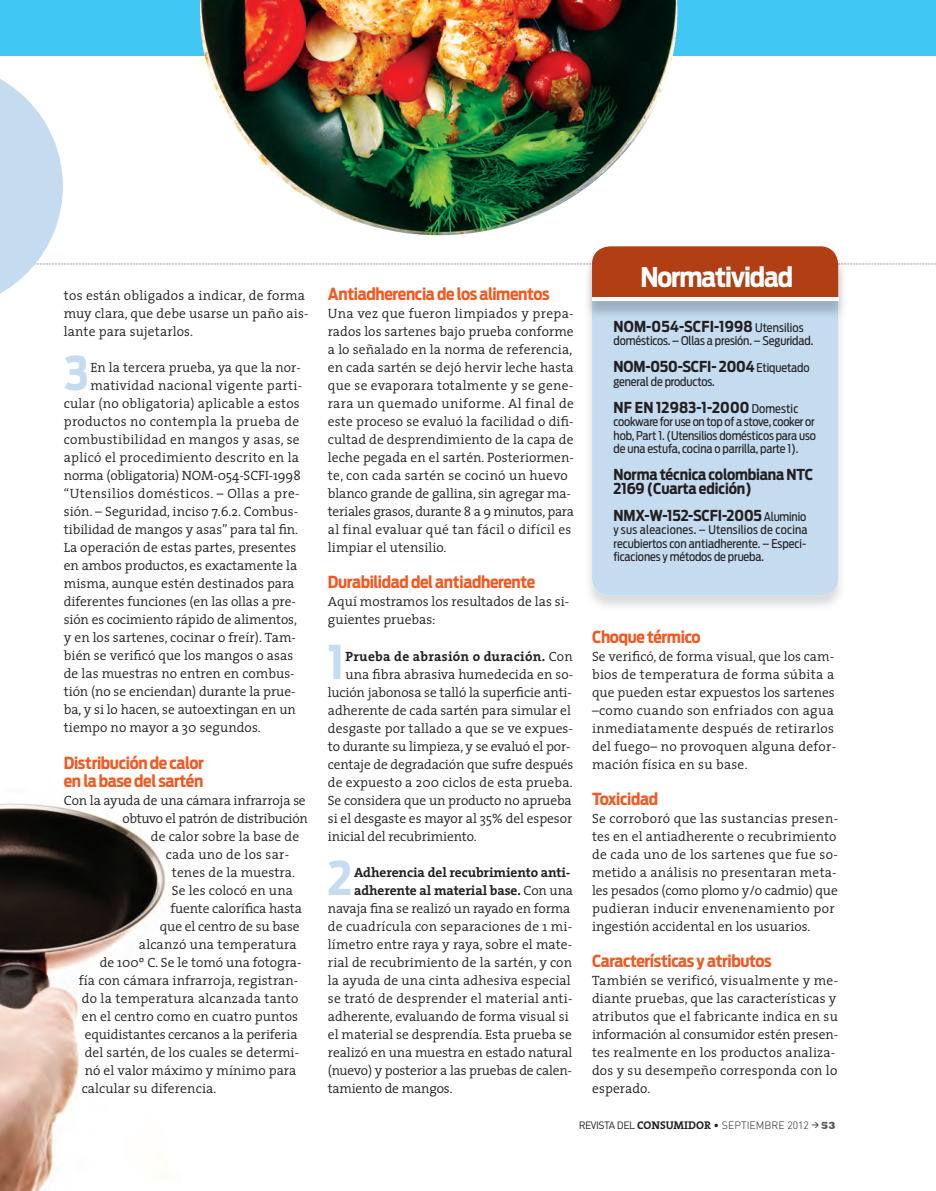
<style>
.page{position:relative;width:936px;height:1191px;background:#fff}
.page>*{position:absolute;margin:0;border:0;box-sizing:border-box;transform-origin:0 0}
.t1{font:700 46.2px "Antenna Cond";color:#c5dcf0}
.t2{font:700 27px "Antenna Cond";letter-spacing:-.04em;color:#fff}
.t3{font:700 16.5px/18px "Antenna Cond";letter-spacing:-.02em;color:#f15921}
.t4{font:700 15px/13.5px "Antenna Cond";letter-spacing:-.01em;color:#231f20}
.t5{font:300 13.5px/18px "The Serif";letter-spacing:.005em;color:#231f20}
.t6{font:700 13.5px "The Serif";letter-spacing:-.01em;color:#231f20}
.t7{font:300 13.5px "The Serif";letter-spacing:-.02em;color:#231f20}
.t8{font:300 13.5px "The Serif";letter-spacing:-.015em;color:#231f20}
.t9{font:300 13.5px "The Serif";letter-spacing:.03em;color:#231f20}
.t10{font:300 13.5px "The Serif";letter-spacing:.025em;color:#231f20}
.t11{font:700 13.5px "The Serif";letter-spacing:.02em;color:#231f20}
.t12{font:12px/13.5px "Antenna Cond";letter-spacing:-.01em;color:#231f20;text-align:justify}
.t13{font:300 10.5px "DIN";color:#231f20}
.s1{font-weight:300}
.s2{font-weight:400;font-size:12px}
.s3{font-weight:400}
.s4{font-family:"The Serif";font-weight:700;font-size:11.25px}
.s5{font-weight:500;font-size:7.5px}
.s6{font-family:"Rockwell";font-weight:800;color:#57585a}
</style>
<div class="page">
<div style="left:0;top:0;width:935px;height:55px;background:#40c7f4"></div>
<img style="left:0;top:803px;width:166px;height:388px">
<img style="left:589px;top:462px;width:252px;height:145px">
<div style="left:592px;top:248px;width:246px;height:347px;background:#c5dcf0;border-radius:17px"></div>
<svg style="left:0;top:79px;width:935px;height:383px"></svg>
<hr style="left:592px;top:297px;width:246px;height:3px;background:#fff">
<img style="left:200px;top:0;width:477px;height:235px">
<p class="t5" style="left:64px;top:286px;width:246px">tos están obligados a indicar, de forma muy clara, que debe usarse un paño ais&shy;lante para sujetarlos.</p>
<p class="t1" style="left:64px;top:346px;width:27px">3</p>
<p class="t5" style="left:90px;top:358px;width:212px">En la tercera prueba, ya que la nor-</p>
<p class="t5" style="left:90px;top:376px;width:213px">matividad nacional vigente parti-</p>
<p class="t5" style="left:64px;top:394px;width:237px">cular (no obligatoria) aplicable a estos</p>
<p class="t10" style="left:64px;top:410px;width:237px">productos no contempla la prueba de</p>
<p class="t5" style="left:64px;top:430px;width:237px">combustibilidad en mangos y asas, se</p>
<p class="t5" style="left:64px;top:448px;width:237px">aplicó el procedimiento descrito en la</p>
<p class="t5" style="left:64px;top:466px;width:238px">norma (obligatoria) NOM-054-SCFI-1998</p>
<p class="t9" style="left:64px;top:482px;width:237px">“Utensilios domésticos. – Ollas a pre-</p>
<p class="t5" style="left:64px;top:502px;width:236px">sión. – Seguridad, inciso 7.6.2. Combus-</p>
<p class="t5" style="left:64px;top:520px;width:236px">tibilidad de mangos y asas” para tal fin.</p>
<p class="t5" style="left:64px;top:538px;width:234px">La operación de estas partes, presentes</p>
<p class="t5" style="left:64px;top:556px;width:235px">en ambos productos, es exactamente la</p>
<p class="t5" style="left:64px;top:574px;width:232px">misma, aunque estén destinados para</p>
<p class="t5" style="left:64px;top:592px;width:233px">diferentes funciones (en las ollas a pre-</p>
<p class="t5" style="left:64px;top:610px;width:235px">sión es cocimiento rápido de alimentos,</p>
<p class="t5" style="left:64px;top:628px;width:234px">y en los sartenes, cocinar o freír). Tam-</p>
<p class="t5" style="left:64px;top:646px;width:231px">bién se verificó que los mangos o asas</p>
<p class="t5" style="left:64px;top:664px;width:232px">de las muestras no entren en combus-</p>
<p class="t5" style="left:64px;top:682px;width:233px">tión (no se enciendan) durante la prue-</p>
<p class="t5" style="left:64px;top:700px;width:233px">ba, y si lo hacen, se autoextingan en un</p>
<p class="t5" style="left:64px;top:718px;width:198px">tiempo no mayor a 30 segundos.</p>
<p class="t3" style="left:64px;top:753px;width:141px">Distribución de calor en la base del sartén</p>
<p class="t5" style="left:64px;top:790px;width:243px">Con la ayuda de una cámara infrarroja se</p>
<p class="t7" style="left:122px;top:807px;width:187px">obtuvo el patrón de distribución</p>
<p class="t5" style="left:151px;top:826px;width:150px">de calor sobre la base de</p>
<p class="t5" style="left:166px;top:844px;width:125px">cada uno de los sar-</p>
<p class="t5" style="left:172px;top:862px;width:125px">tenes de la muestra.</p>
<p class="t5" style="left:172px;top:880px;width:123px">Se les colocó en una</p>
<p class="t5" style="left:170px;top:898px;width:133px">fuente calorífica hasta</p>
<p class="t5" style="left:160px;top:916px;width:141px">que el centro de su base</p>
<p class="t5" style="left:139px;top:934px;width:159px">alcanzó una temperatura</p>
<p class="t5" style="left:100px;top:952px;width:203px">de 100º C. Se le tomó una fotogra-</p>
<p class="t5" style="left:79px;top:970px;width:221px">fía con cámara infrarroja, registran-</p>
<p class="t5" style="left:82px;top:988px;width:218px">do la temperatura alcanzada tanto</p>
<p class="t5" style="left:82px;top:1006px;width:218px">en el centro como en cuatro puntos</p>
<p class="t5" style="left:85px;top:1024px;width:214px">equidistantes cercanos a la periferia</p>
<p class="t5" style="left:85px;top:1042px;width:216px">del sartén, de los cuales se determi-</p>
<p class="t5" style="left:85px;top:1060px;width:213px">nó el valor máximo y mínimo para</p>
<p class="t5" style="left:82px;top:1078px;width:136px">calcular su diferencia.</p>
<p class="t3" style="left:328px;top:285px;width:223px">Antiadherencia de los alimentos</p>
<p class="t5" style="left:328px;top:304px;width:247px">Una vez que fueron limpiados y prepa&shy;rados los sartenes bajo prueba conforme a lo señalado en la norma de referencia, en cada sartén se dejó hervir leche hasta que se evaporara totalmente y se gene&shy;rara un quemado uniforme. Al final de este proceso se evaluó la facilidad o difi&shy;cultad de desprendimiento de la capa de leche pegada en el sartén. Posteriormen&shy;te, con cada sartén se cocinó un huevo blanco grande de gallina, sin agregar ma&shy;teriales grasos, durante 8 a 9 minutos, para al final evaluar qué tan fácil o difícil es limpiar el utensilio.</p>
<p class="t3" style="left:328px;top:573px;width:209px">Durabilidad del antiadherente</p>
<p class="t5" style="left:328px;top:592px;width:243px">Aquí mostramos los resultados de las si&shy;guientes pruebas:</p>
<p class="t1" style="left:328px;top:634px;width:18px">1</p>
<p class="t11" style="left:345px;top:644px;width:229px">Prueba de abrasión o duración. <span class="s1">Con</span></p>
<p class="t5" style="left:345px;top:664px;width:229px">una fibra abrasiva humedecida en so-</p>
<p class="t5" style="left:328px;top:682px;width:245px">lución jabonosa se talló la superficie anti-</p>
<p class="t5" style="left:328px;top:700px;width:244px">adherente de cada sartén para simular el</p>
<p class="t5" style="left:328px;top:718px;width:247px">desgaste por tallado a que se ve expues-</p>
<p class="t5" style="left:328px;top:736px;width:244px">to durante su limpieza, y se evaluó el por-</p>
<p class="t5" style="left:328px;top:754px;width:247px">centaje de degradación que sufre después</p>
<p class="t5" style="left:328px;top:772px;width:246px">de expuesto a 200 ciclos de esta prueba.</p>
<p class="t5" style="left:328px;top:790px;width:245px">Se considera que un producto no aprueba</p>
<p class="t5" style="left:328px;top:808px;width:246px">si el desgaste es mayor al 35% del espesor</p>
<p class="t5" style="left:328px;top:826px;width:150px">inicial del recubrimiento.</p>
<p class="t1" style="left:328px;top:850px;width:26px">2</p>
<p class="t6" style="left:354px;top:860px;width:218px">Adherencia del recubrimiento anti-</p>
<p class="t6" style="left:354px;top:878px;width:220px">adherente al material base. <span class="s1">Con una</span></p>
<p class="t5" style="left:328px;top:898px;width:244px">navaja fina se realizó un rayado en forma</p>
<p class="t5" style="left:328px;top:916px;width:246px">de cuadrícula con separaciones de 1 mi-</p>
<p class="t5" style="left:328px;top:934px;width:246px">límetro entre raya y raya, sobre el mate-</p>
<p class="t5" style="left:328px;top:952px;width:246px">rial de recubrimiento de la sartén, y con</p>
<p class="t5" style="left:328px;top:970px;width:244px">la ayuda de una cinta adhesiva especial</p>
<p class="t5" style="left:328px;top:988px;width:246px">se trató de desprender el material anti-</p>
<p class="t5" style="left:328px;top:1006px;width:242px">adherente, evaluando de forma visual si</p>
<p class="t5" style="left:328px;top:1024px;width:245px">el material se desprendía. Esta prueba se</p>
<p class="t5" style="left:328px;top:1042px;width:246px">realizó en una muestra en estado natural</p>
<p class="t8" style="left:328px;top:1058px;width:245px">(nuevo) y posterior a las pruebas de calen-</p>
<p class="t7" style="left:328px;top:1076px;width:126px">tamiento de mangos.</p>
<p class="t2" style="left:640px;top:261px;width:154px">Normatividad</p>
<p class="t4" style="left:613px;top:320px;width:191px">NOM-054-SCFI-1998 <span class="s2">Utensilios</span></p>
<p class="t12" style="left:613px;top:334px;width:201px">domésticos. – Ollas a presión. – Seguridad.</p>
<p class="t4" style="left:613px;top:360px;width:197px">NOM-050-SCFI- 2004 <span class="s2">Etiquetado</span></p>
<p class="t12" style="left:613px;top:375px;width:103px">general de productos.</p>
<p class="t4" style="left:613px;top:401px;width:186px">NF EN 12983-1-2000 <span class="s2">Domestic</span></p>
<p class="t12" style="left:613px;top:415px;width:204px">cookware for use on top of a stove, cooker or hob, Part 1. (Utensilios domésticos para uso de una estufa, cocina o parrilla, parte 1).</p>
<p class="t4" style="left:613px;top:468px;width:201px">Norma técnica colombiana NTC<br>2169 (Cuarta edición)</p>
<p class="t4" style="left:613px;top:509px;width:194px">NMX-W-152-SCFI-2005 <span class="s2">Aluminio</span></p>
<p class="t12" style="left:613px;top:523px;width:196px">y sus aleaciones. – Utensilios de cocina recubiertos con antiadherente. – Especi&shy;ficaciones y métodos de prueba.</p>
<p class="t3" style="left:592px;top:627px;width:110px">Choque térmico</p>
<p class="t5" style="left:592px;top:646px;width:245px">Se verificó, de forma visual, que los cam&shy;bios de temperatura de forma súbita a que pueden estar expuestos los sartenes –como cuando son enfriados con agua inmediatamente después de retirarlos del fuego– no provoquen alguna defor&shy;mación física en su base.</p>
<p class="t3" style="left:592px;top:789px;width:68px">Toxicidad</p>
<p class="t5" style="left:592px;top:808px;width:247px">Se corroboró que las sustancias presen&shy;tes en el antiadherente o recubrimiento de cada uno de los sartenes que fue so&shy;metido a análisis no presentaran meta&shy;les pesados (como plomo y/o cadmio) que pudieran inducir envenenamiento por ingestión accidental en los usuarios.</p>
<p class="t3" style="left:592px;top:951px;width:181px">Características y atributos</p>
<p class="t5" style="left:592px;top:970px;width:247px">También se verificó, visualmente y me&shy;diante pruebas, que las características y atributos que el fabricante indica en su información al consumidor estén presen&shy;tes realmente en los productos analiza&shy;dos y su desempeño corresponda con lo esperado.</p>
<p class="t13" style="left:578px;top:1118px;width:258px"><span class="s3">REVISTA DEL</span> <span class="s4">CONSUMIDOR</span> • SEPTIEMBRE 2012 <span class="s5">&gt;</span> <span class="s6">53</span></p>
</div>
